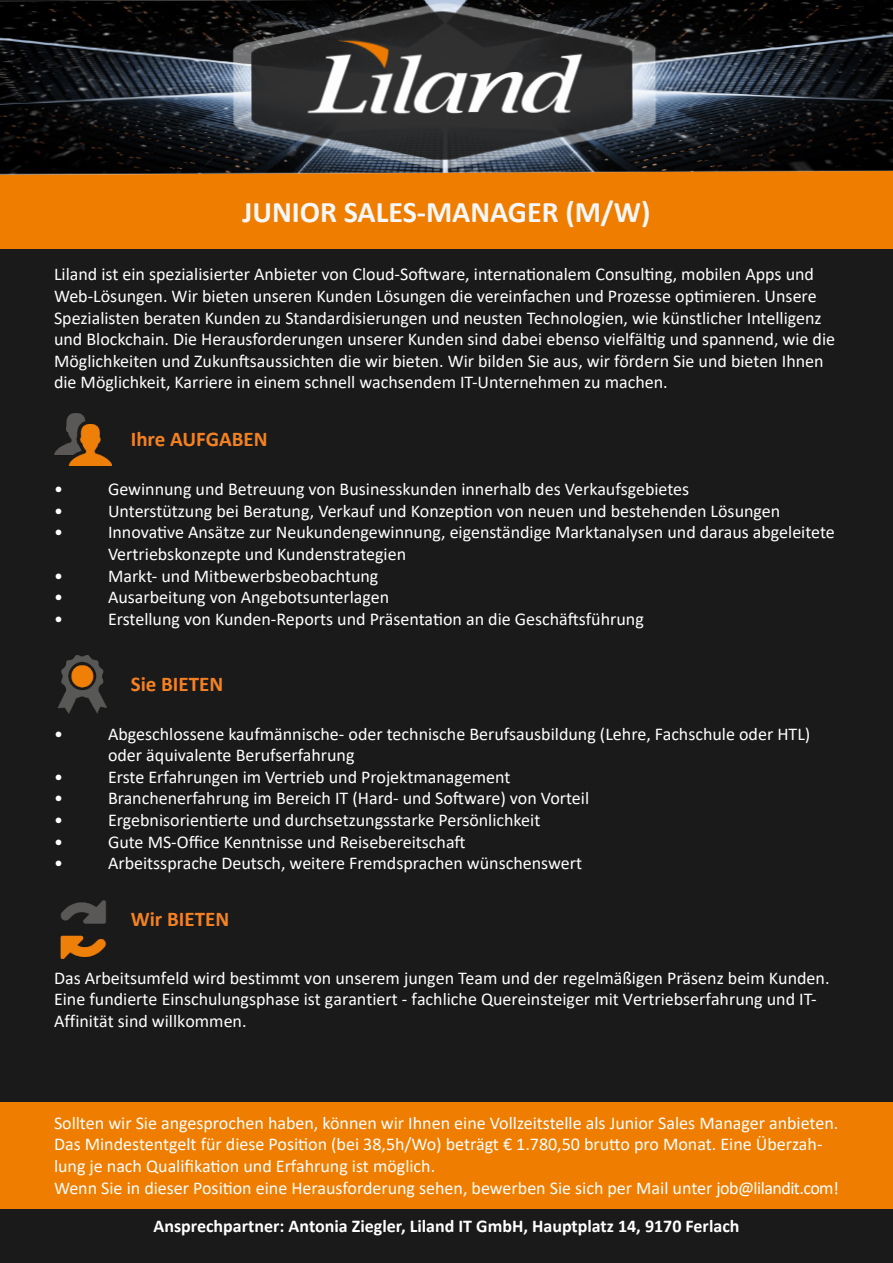
<style>
.page{position:relative;width:893px;height:1263px;background:#fff}
.page>*{position:absolute;margin:0;border:0;box-sizing:border-box;transform-origin:0 0}
.t1{font:700 30px "Calibri";color:#f7f7f8}
.t2{font:700 21px "Calibri";color:#f58222}
.t3{font:18px/21.6px "Calibri";color:#fff}
.t4{font:700 18px "Calibri";color:#fff}
</style>
<div class="page">
<div style="left:0;top:249px;width:893px;height:1014px;background:#1a1a1a"></div>
<div style="left:0;top:145px;width:893px;height:104px;background:#ef7d00"></div>
<img style="left:54px;top:411px;width:58px;height:58px">
<img style="left:54px;top:656px;width:58px;height:58px">
<img style="left:54px;top:900px;width:58px;height:58px">
<div style="left:0;top:1102px;width:893px;height:107px;background:#ef7d00"></div>
<img style="left:0;top:0;width:893px;height:175px">
<p class="t1" style="left:242px;top:191px;width:409px">JUNIOR SALES-MANAGER (M/W)</p>
<p class="t3" style="left:54px;top:263px;width:783px">Liland ist ein spezialisierter Anbieter von Cloud-Software, internationalem Consulting, mobilen Apps und Web-Lösungen. Wir bieten unseren Kunden Lösungen die vereinfachen und Prozesse optimieren. Unsere Spezialisten beraten Kunden zu Standardisierungen und neusten Technologien, wie künstlicher Intelligenz und Blockchain. Die Herausforderungen unserer Kunden sind dabei ebenso vielfältig und spannend, wie die Möglichkeiten und Zukunftsaussichten die wir bieten. Wir bilden Sie aus, wir fördern Sie und bieten Ihnen die Möglichkeit, Karriere in einem schnell wachsendem IT-Unternehmen zu machen.</p>
<p class="t2" style="left:131px;top:424px;width:138px">Ihre AUFGABEN</p>
<p class="t3" style="left:54px;top:478px;width:10px">•</p>
<p class="t3" style="left:108px;top:478px;width:583px">Gewinnung und Betreuung von Businesskunden innerhalb des Verkaufsgebietes</p>
<p class="t3" style="left:54px;top:499px;width:10px">•</p>
<p class="t3" style="left:108px;top:499px;width:674px">Unterstützung bei Beratung, Verkauf und Konzeption von neuen und bestehenden Lösungen</p>
<p class="t3" style="left:54px;top:521px;width:10px">•</p>
<p class="t3" style="left:108px;top:521px;width:728px">Innovative Ansätze zur Neukundengewinnung, eigenständige Marktanalysen und daraus abgeleitete<br>Vertriebskonzepte und Kundenstrategien</p>
<p class="t3" style="left:54px;top:564px;width:10px">•</p>
<p class="t3" style="left:108px;top:564px;width:272px">Markt- und Mitbewerbsbeobachtung</p>
<p class="t3" style="left:54px;top:586px;width:10px">•</p>
<p class="t3" style="left:108px;top:586px;width:283px">Ausarbeitung von Angebotsunterlagen</p>
<p class="t3" style="left:54px;top:607px;width:10px">•</p>
<p class="t3" style="left:108px;top:607px;width:537px">Erstellung von Kunden-Reports und Präsentation an die Geschäftsführung</p>
<p class="t2" style="left:131px;top:669px;width:94px">Sie BIETEN</p>
<p class="t3" style="left:54px;top:722px;width:10px">•</p>
<p class="t3" style="left:108px;top:722px;width:704px">Abgeschlossene kaufmännische- oder technische Berufsausbildung (Lehre, Fachschule oder HTL) oder äquivalente Berufserfahrung</p>
<p class="t3" style="left:54px;top:765px;width:10px">•</p>
<p class="t3" style="left:108px;top:765px;width:404px">Erste Erfahrungen im Vertrieb und Projektmanagement</p>
<p class="t3" style="left:54px;top:787px;width:10px">•</p>
<p class="t3" style="left:108px;top:787px;width:483px">Branchenerfahrung im Bereich IT (Hard- und Software) von Vorteil</p>
<p class="t3" style="left:54px;top:809px;width:10px">•</p>
<p class="t3" style="left:108px;top:809px;width:434px">Ergebnisorientierte und durchsetzungsstarke Persönlichkeit</p>
<p class="t3" style="left:54px;top:830px;width:10px">•</p>
<p class="t3" style="left:108px;top:830px;width:359px">Gute MS-Office Kenntnisse und Reisebereitschaft</p>
<p class="t3" style="left:54px;top:852px;width:10px">•</p>
<p class="t3" style="left:108px;top:852px;width:476px">Arbeitssprache Deutsch, weitere Fremdsprachen wünschenswert</p>
<p class="t2" style="left:131px;top:904px;width:100px">Wir BIETEN</p>
<p class="t3" style="left:54px;top:966px;width:777px">Das Arbeitsumfeld wird bestimmt von unserem jungen Team und der regelmäßigen Präsenz beim Kunden.<br>Eine fundierte Einschulungsphase ist garantiert - fachliche Quereinsteiger mit Vertriebserfahrung und IT-<br>Affinität sind willkommen.</p>
<p class="t3" style="left:54px;top:1111px;width:786px">Sollten wir Sie angesprochen haben, können wir Ihnen eine Vollzeitstelle als Junior Sales Manager anbieten.<br>Das Mindestentgelt für diese Position (bei 38,5h/Wo) beträgt € 1.780,50 brutto pro Monat. Eine Überzah&shy;lung je nach Qualifikation und Erfahrung ist möglich.</p>
<p class="t3" style="left:54px;top:1176px;width:786px">Wenn Sie in dieser Position eine Herausforderung sehen, bewerben Sie sich per Mail unter job@lilandit.com!</p>
<p class="t4" style="left:153px;top:1213px;width:588px">Ansprechpartner: Antonia Ziegler, Liland IT GmbH, Hauptplatz 14, 9170 Ferlach</p>
</div>
